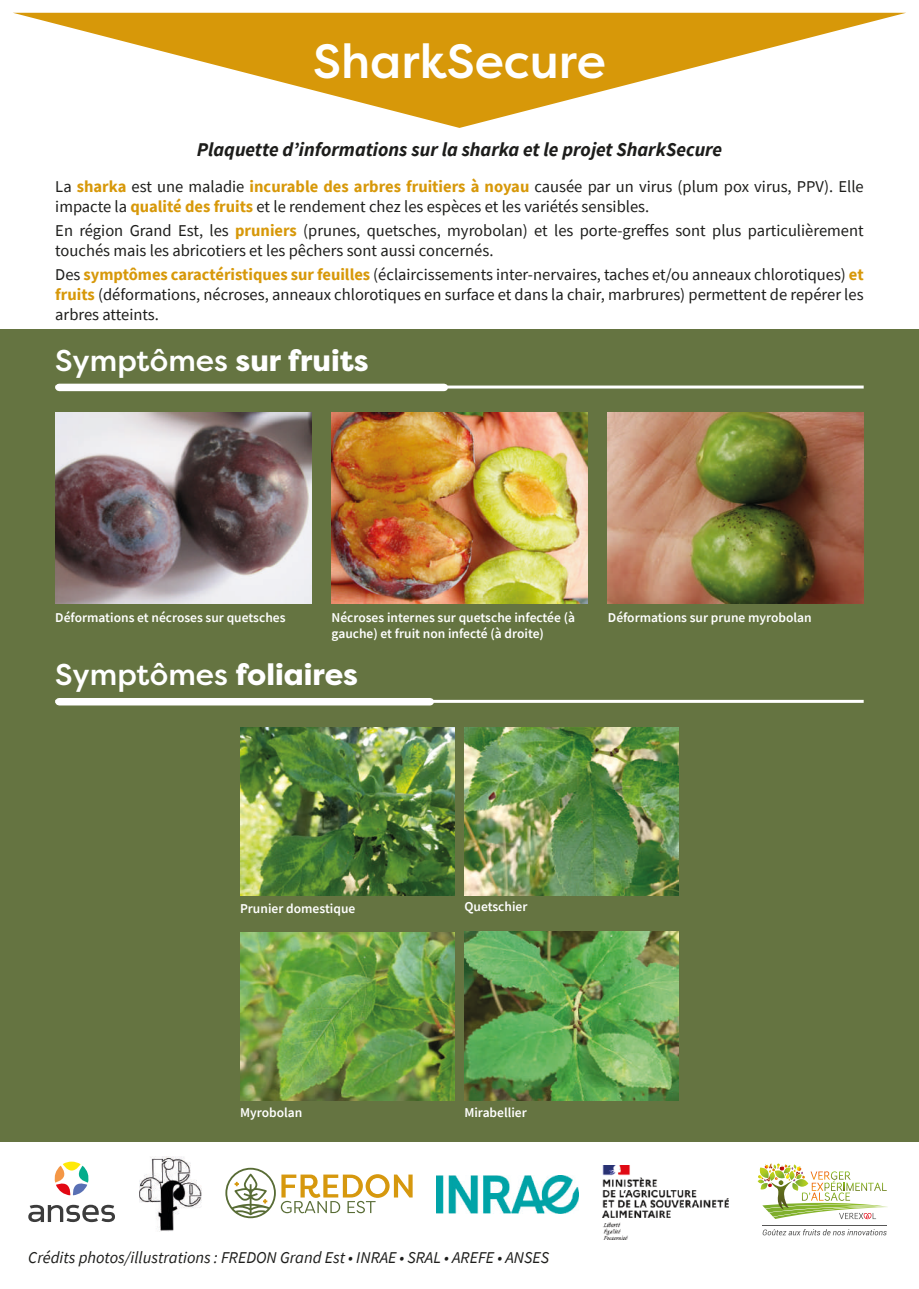
<style>
.page{position:relative;width:919px;height:1289px;background:#fff}
.page>*{position:absolute;margin:0;border:0;box-sizing:border-box;transform-origin:0 0}
.t1{font:500 48px "Filson Pro";color:#fff}
.t2{font:500 30px "Filson Pro";color:#fff}
.t3{font:italic 700 19.5px "Source Sans Pro";color:#1d1d1b}
.t4{font:16.5px/19.8px "Source Sans Pro";color:#1d1d1b}
.t5{font:italic 16.5px "Source Sans Pro";color:#1d1d1b}
.t6{font:600 13.5px/16.2px "Source Sans Pro";color:#fff}
.s1{font-weight:700;color:#d79809}
.s2{font-weight:800}
</style>
<div class="page">
<svg style="left:14px;top:13px;width:891px;height:115px"></svg>
<div style="left:0;top:330px;width:918px;height:812px;background:#657441"></div>
<hr style="left:55px;top:385px;width:808px;height:3px;background:#fff">
<div style="left:59px;top:383px;width:385px;height:8px;background:#fff"></div>
<img style="left:55px;top:412px;width:256px;height:192px">
<img style="left:331px;top:412px;width:256px;height:192px">
<img style="left:608px;top:412px;width:255px;height:192px">
<hr style="left:55px;top:700px;width:808px;height:3px;background:#fff">
<div style="left:59px;top:698px;width:371px;height:7px;background:#fff"></div>
<img style="left:240px;top:727px;width:214px;height:168px">
<img style="left:464px;top:727px;width:214px;height:168px">
<img style="left:240px;top:932px;width:214px;height:168px">
<img style="left:464px;top:931px;width:214px;height:169px">
<svg style="left:225px;top:1167px;width:187px;height:51px"></svg>
<img style="left:436px;top:1175px;width:142px;height:37px">
<img style="left:757px;top:1163px;width:131px;height:56px">
<hr style="left:762px;top:1225px;width:124px;height:1px;background:#575756">
<svg style="left:762px;top:1229px;width:124px;height:6px"></svg>
<img style="left:602px;top:1165px;width:127px;height:74px">
<img style="left:139px;top:1156px;width:62px;height:75px">
<svg style="left:28px;top:1204px;width:87px;height:18px"></svg>
<svg style="left:54px;top:1161px;width:35px;height:34px"></svg>
<h1 class="t1" style="left:313px;top:27px;width:294px">SharkSecure</h1>
<p class="t3" style="left:197px;top:137px;width:527px">Plaquette d’informations sur la sharka et le projet SharkSecure</p>
<p class="t4" style="left:55px;top:177px;width:809px">La <span class="s1">sharka</span> est une maladie <span class="s1">incurable des arbres fruitiers à noyau</span> causée par un virus (plum pox virus, PPV). Elle impacte la <span class="s1">qualité des fruits</span> et le rendement chez les espèces et les variétés sensibles.</p>
<p class="t4" style="left:55px;top:221px;width:809px">En région Grand Est, les <span class="s1">pruniers</span> (prunes, quetsches, myrobolan) et les porte-greffes sont plus particulièrement touchés mais les abricotiers et les pêchers sont aussi concernés.</p>
<p class="t4" style="left:55px;top:265px;width:809px;text-align:justify">Des <span class="s1">symptômes caractéristiques sur feuilles</span> (éclaircissements inter-nervaires, taches et/ou anneaux chlorotiques) <span class="s1">et fruits</span> (déformations, nécroses, anneaux chlorotiques en surface et dans la chair, marbrures) permettent de repérer les arbres atteints.</p>
<h2 class="t2" style="left:55px;top:339px;width:315px">Symptômes <span class="s2">sur fruits</span></h2>
<p class="t6" style="left:55px;top:609px;width:232px">Déformations et nécroses sur quetsches</p>
<p class="t6" style="left:608px;top:609px;width:205px">Déformations sur prune myrobolan</p>
<h2 class="t2" style="left:55px;top:653px;width:304px">Symptômes <span class="s2">foliaires</span></h2>
<p class="t6" style="left:331px;top:609px;width:245px">Nécroses internes sur quetsche infectée (à gauche) et fruit non infecté (à droite)</p>
<p class="t6" style="left:240px;top:899px;width:117px">Prunier domestique</p>
<p class="t6" style="left:464px;top:898px;width:65px">Quetschier</p>
<p class="t6" style="left:240px;top:1104px;width:64px">Myrobolan</p>
<p class="t6" style="left:464px;top:1104px;width:64px">Mirabellier</p>
<p class="t5" style="left:28px;top:1247px;width:522px">Crédits photos/illustrations : FREDON Grand Est • INRAE • SRAL • AREFE • ANSES</p>
</div>
